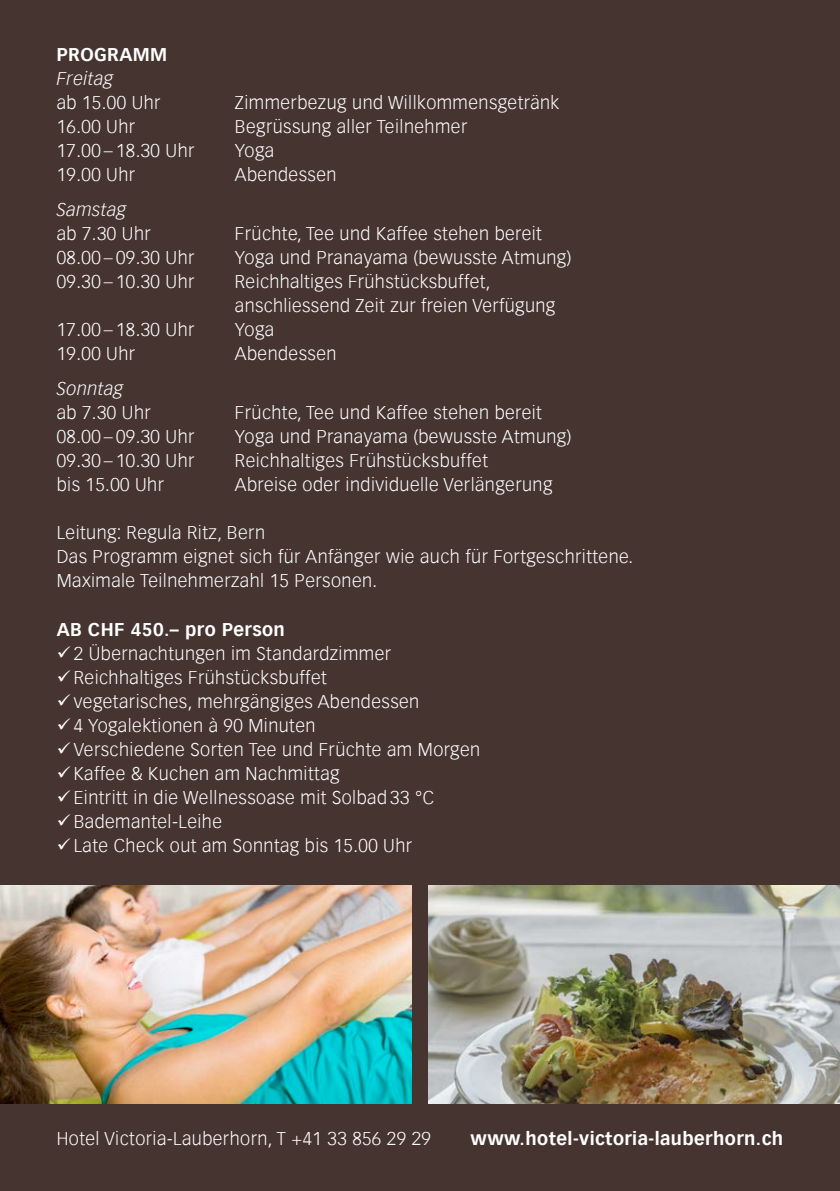
<style>
.page{position:relative;width:840px;height:1191px;background:#fff}
.page>*{position:absolute;margin:0;border:0;box-sizing:border-box;transform-origin:0 0}
.t1{font:300 18px/24px "Vectora Com";letter-spacing:.025em;color:#fff}
.t2{font:700 18px "Vectora Com";letter-spacing:.025em;color:#fff}
.t3{font:italic 300 18px "Vectora Com";letter-spacing:.025em;color:#fff}
</style>
<div class="page">
<div style="left:0;top:0;width:839px;height:1191px;background:#45342f"></div>
<img style="left:0;top:886px;width:411px;height:217px">
<img style="left:428px;top:886px;width:411px;height:217px">
<p class="t2" style="left:57px;top:43px;width:112px">PROGRAMM</p>
<p class="t3" style="left:57px;top:67px;width:58px">Freitag</p>
<p class="t1" style="left:57px;top:90px;width:105px">ab 15.00 Uhr</p>
<p class="t1" style="left:235px;top:90px;width:325px">Zimmerbezug und Willkommensgetränk</p>
<p class="t1" style="left:57px;top:114px;width:80px">16.00 Uhr</p>
<p class="t1" style="left:235px;top:114px;width:234px">Begrüssung aller Teilnehmer</p>
<p class="t1" style="left:57px;top:138px;width:139px">17.00 – 18.30 Uhr</p>
<p class="t1" style="left:235px;top:138px;width:41px">Yoga</p>
<p class="t1" style="left:57px;top:162px;width:80px">19.00 Uhr</p>
<p class="t1" style="left:235px;top:162px;width:103px">Abendessen</p>
<p class="t3" style="left:57px;top:199px;width:71px">Samstag</p>
<p class="t1" style="left:57px;top:222px;width:95px">ab 7.30 Uhr</p>
<p class="t1" style="left:235px;top:222px;width:308px">Früchte, Tee und Kaffee stehen bereit</p>
<p class="t1" style="left:57px;top:246px;width:139px">08.00 – 09.30 Uhr</p>
<p class="t1" style="left:235px;top:246px;width:338px">Yoga und Pranayama (bewusste Atmung)</p>
<p class="t1" style="left:57px;top:270px;width:139px">09.30 – 10.30 Uhr</p>
<p class="t1" style="left:235px;top:270px;width:321px">Reichhaltiges Frühstücksbuffet, anschliessend Zeit zur freien Verfügung</p>
<p class="t1" style="left:57px;top:318px;width:139px">17.00 – 18.30 Uhr</p>
<p class="t1" style="left:235px;top:318px;width:41px">Yoga</p>
<p class="t1" style="left:57px;top:342px;width:80px">19.00 Uhr</p>
<p class="t1" style="left:235px;top:342px;width:103px">Abendessen</p>
<p class="t3" style="left:57px;top:378px;width:68px">Sonntag</p>
<p class="t1" style="left:57px;top:401px;width:95px">ab 7.30 Uhr</p>
<p class="t1" style="left:235px;top:401px;width:308px">Früchte, Tee und Kaffee stehen bereit</p>
<p class="t1" style="left:57px;top:425px;width:139px">08.00 – 09.30 Uhr</p>
<p class="t1" style="left:235px;top:425px;width:338px">Yoga und Pranayama (bewusste Atmung)</p>
<p class="t1" style="left:57px;top:449px;width:139px">09.30 – 10.30 Uhr</p>
<p class="t1" style="left:235px;top:449px;width:254px">Reichhaltiges Frühstücksbuffet</p>
<p class="t1" style="left:57px;top:473px;width:109px">bis 15.00 Uhr</p>
<p class="t1" style="left:235px;top:473px;width:319px">Abreise oder individuelle Verlängerung</p>
<p class="t1" style="left:57px;top:521px;width:210px">Leitung: Regula Ritz, Bern</p>
<p class="t1" style="left:57px;top:545px;width:577px">Das Programm eignet sich für Anfänger wie auch für Fortgeschrittene.</p>
<p class="t1" style="left:57px;top:569px;width:322px">Maximale Teilnehmerzahl 15 Personen.</p>
<p class="t2" style="left:57px;top:618px;width:230px">AB CHF 450.– pro Person</p>
<p class="t1" style="left:57px;top:641px;width:336px">✓2 Übernachtungen im Standardzimmer</p>
<p class="t1" style="left:57px;top:665px;width:271px">✓Reichhaltiges Frühstücksbuffet</p>
<p class="t1" style="left:57px;top:689px;width:364px">✓vegetarisches, mehrgängiges Abendessen</p>
<p class="t1" style="left:57px;top:713px;width:260px">✓4 Yogalektionen à 90 Minuten</p>
<p class="t1" style="left:57px;top:737px;width:425px">✓Verschiedene Sorten Tee und Früchte am Morgen</p>
<p class="t1" style="left:57px;top:761px;width:284px">✓Kaffee &amp; Kuchen am Nachmittag</p>
<p class="t1" style="left:57px;top:785px;width:378px">✓Eintritt in die Wellnessoase mit Solbad 33 °C</p>
<p class="t1" style="left:57px;top:809px;width:167px">✓Bademantel-Leihe</p>
<p class="t1" style="left:57px;top:833px;width:357px">✓Late Check out am Sonntag bis 15.00 Uhr</p>
<p class="t1" style="left:57px;top:1127px;width:375px">Hotel Victoria-Lauberhorn, T +41 33 856 29 29</p>
<p class="t2" style="left:470px;top:1128px;width:314px">www.hotel-victoria-lauberhorn.ch</p>
</div>
